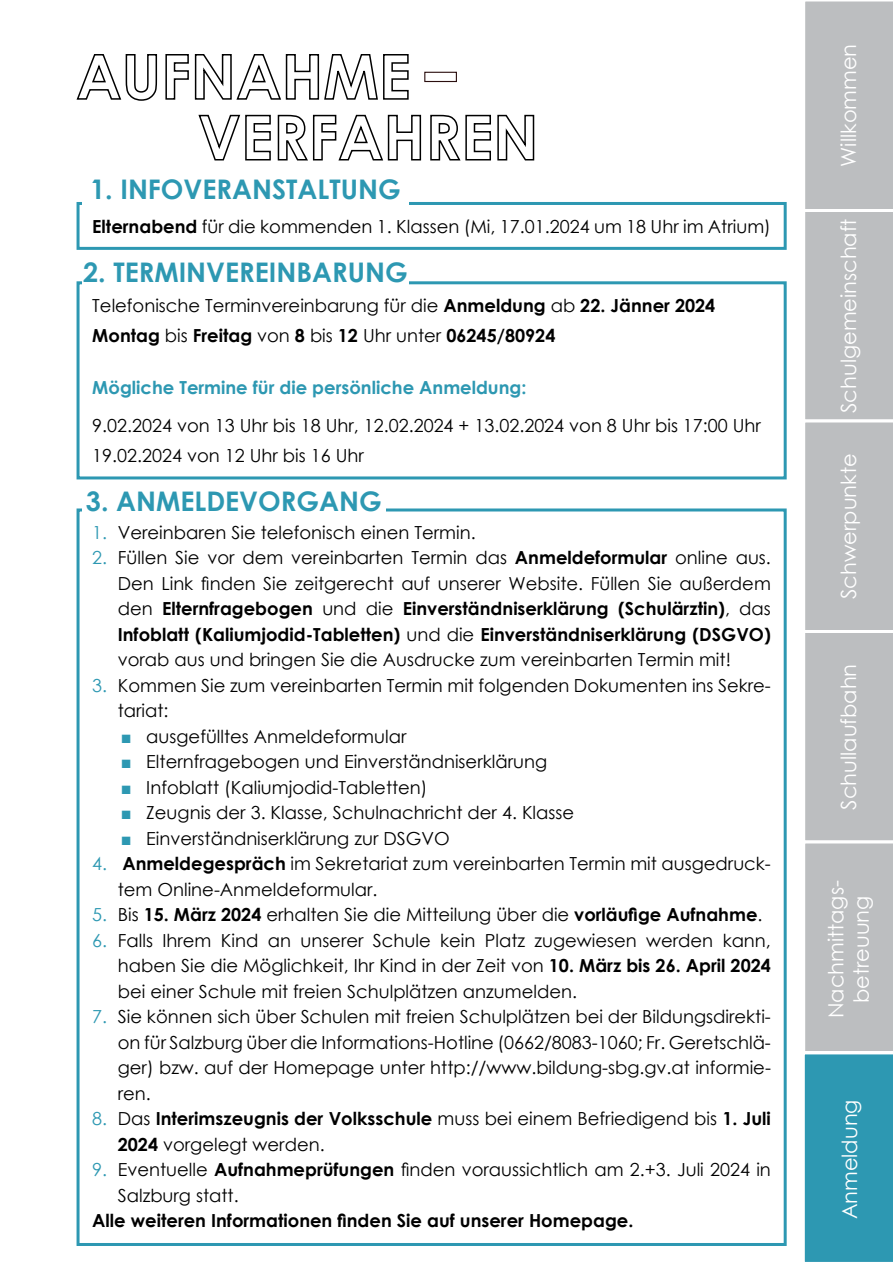
<style>
.page{position:relative;width:893px;height:1263px;background:#fff}
.page>*{position:absolute;margin:0;border:0;box-sizing:border-box;transform-origin:0 0}
.t1{font:700 27px "Century Gothic";color:#2d98b2}
.t2{font:21px/25.2px "Century Gothic";color:#fff;text-align:center}
.t3{font:18px/25.5px "Century Gothic";color:#000}
.t4{font:700 18px "Century Gothic";color:#000}
.t5{font:700 18px "Century Gothic";color:#2d98b2}
.s1{font-weight:700}
.s2{color:#2d98b2}
</style>
<div class="page">
<svg style="left:76px;top:54px;width:333px;height:47px"></svg>
<svg style="left:804px;top:1px;width:89px;height:1261px;background:#a6b9bf"></svg>
<div style="left:77px;top:281px;width:710px;height:198px;border:3px solid #2d98b2"></div>
<div style="left:82px;top:261px;width:327px;height:35px;background:#fff"></div>
<svg style="left:198px;top:114px;width:337px;height:47px"></svg>
<div style="left:77px;top:202px;width:710px;height:48px;border:3px solid #2d98b2"></div>
<div style="left:82px;top:179px;width:327px;height:34px;background:#fff"></div>
<div style="left:424px;top:72px;width:33px;height:10px;border:1px solid #2b0f0f"></div>
<h1 class="t1" style="left:90px;top:169px;width:312px">1. INFOVERANSTALTUNG</h1>
<p class="t3" style="left:92px;top:213px;width:680px"><span class="s1">Elternabend</span> für die kommenden 1. Klassen (Mi, 17.01.2024 um 18 Uhr im Atrium)</p>
<h1 class="t1" style="left:83px;top:251px;width:326px">2. TERMINVEREINBARUNG</h1>
<p class="t3" style="left:92px;top:290px;width:624px;line-height:30px">Telefonische Terminvereinbarung für die <span class="s1">Anmeldung</span> ab <span class="s1">22. Jänner 2024<br>Montag</span> bis <span class="s1">Freitag</span> von <span class="s1">8</span> bis <span class="s1">12</span> Uhr unter <span class="s1">06245/80924</span></p>
<p class="t5" style="left:92px;top:373px;width:436px">Mögliche Termine für die persönliche Anmeldung:</p>
<p class="t3" style="left:92px;top:410px;width:670px;line-height:30px">9.02.2024 von 13 Uhr bis 18 Uhr, 12.02.2024 + 13.02.2024 von 8 Uhr bis 17:00 Uhr<br>19.02.2024 von 12 Uhr bis 16 Uhr</p>
<h1 class="t1" style="left:86px;top:480px;width:297px">3. ANMELDEVORGANG</h1>
<p class="t3" style="left:92px;top:519px;width:385px"><span class="s2">1.</span> Vereinbaren Sie telefonisch einen Termin.</p>
<p class="t3" style="left:118px;top:544px;width:655px;text-align:justify;text-indent:-25px"><span class="s2">2.</span> Füllen Sie vor dem vereinbarten Termin das <span class="s1">Anmeldeformular</span> online aus.<br>Den Link finden Sie zeitgerecht auf unserer Website. Füllen Sie außerdem den <span class="s1">Elternfragebogen</span> und die <span class="s1">Einverständniserklärung (Schulärztin)</span>, das <span class="s1">Infoblatt (Kaliumjodid-Tabletten)</span> und die <span class="s1">Einverständniserklärung (DSGVO) </span>vorab aus und bringen Sie die Ausdrucke zum vereinbarten Termin mit!</p>
<p class="t3" style="left:118px;top:672px;width:655px;text-indent:-26px"><span class="s2">3.</span> Kommen Sie zum vereinbarten Termin mit folgenden Dokumenten ins Sekre&shy;tariat:</p>
<p class="t3" style="left:121px;top:723px;width:287px"><span class="s2">■</span> ausgefülltes Anmeldeformular</p>
<p class="t3" style="left:121px;top:749px;width:428px"><span class="s2">■</span> Elternfragebogen und Einverständniserklärung</p>
<p class="t3" style="left:121px;top:774px;width:308px"><span class="s2">■</span> Infoblatt (Kaliumjodid-Tabletten)</p>
<p class="t3" style="left:121px;top:800px;width:455px"><span class="s2">■</span> Zeugnis der 3. Klasse, Schulnachricht der 4. Klasse</p>
<p class="t3" style="left:121px;top:825px;width:330px"><span class="s2">■</span> Einverständniserklärung zur DSGVO</p>
<p class="t3" style="left:118px;top:851px;width:655px;text-indent:-26px"><span class="s2">4.</span> <span class="s1">Anmeldegespräch</span> im Sekretariat zum vereinbarten Termin mit ausgedruck&shy;tem Online-Anmeldeformular.</p>
<p class="t3" style="left:92px;top:902px;width:672px"><span class="s2">5.</span> Bis <span class="s1">15. März 2024</span> erhalten Sie die Mitteilung über die <span class="s1">vorläufige Aufnahme</span>.</p>
<p class="t3" style="left:118px;top:927px;width:655px;text-align:justify;text-indent:-26px"><span class="s2">6.</span> Falls Ihrem Kind an unserer Schule kein Platz zugewiesen werden kann, haben Sie die Möglichkeit, Ihr Kind in der Zeit von <span class="s1">10. März bis 26. April 2024 </span>bei einer Schule mit freien Schulplätzen anzumelden.</p>
<p class="t3" style="left:118px;top:1004px;width:655px;text-align:justify;text-indent:-26px"><span class="s2">7.</span> Sie können sich über Schulen mit freien Schulplätzen bei der Bildungsdirekti&shy;on für Salzburg über die Informations-Hotline (0662/8083-1060; Fr. Geretschlä&shy;ger) bzw. auf der Homepage unter http://www.bildung-sbg.gv.at informie&shy;ren.</p>
<p class="t3" style="left:118px;top:1106px;width:655px;text-indent:-26px"><span class="s2">8.</span> Das <span class="s1">Interimszeugnis der Volksschule</span> muss bei einem Befriedigend bis <span class="s1">1. Juli<br>2024</span> vorgelegt werden.</p>
<p class="t3" style="left:118px;top:1157px;width:655px;text-indent:-26px"><span class="s2">9.</span> Eventuelle <span class="s1">Aufnahmeprüfungen</span> finden voraussichtlich am 2.+3. Juli 2024 in<br>Salzburg statt.</p>
<p class="t4" style="left:92px;top:1207px;width:543px">Alle weiteren Informationen finden Sie auf unserer Homepage.</p>
<p class="t2" style="left:836px;top:167px;width:124px;rotate:-90deg">Willkommen</p>
<p class="t2" style="left:836px;top:413px;width:196px;rotate:-90deg">Schulgemeinschaft</p>
<p class="t2" style="left:836px;top:599px;width:147px;rotate:-90deg">Schwerpunkte</p>
<p class="t2" style="left:836px;top:810px;width:148px;rotate:-90deg">Schullaufbahn</p>
<p class="t2" style="left:823px;top:1018px;width:140px;rotate:-90deg">Nachmittags&shy;betreuung</p>
<p class="t2" style="left:834px;top:1218px;width:121px;rotate:-90deg">Anmeldung</p>
<p class="t2" style="left:837px;top:1219px;width:121px;rotate:-90deg">Anmeldung</p>
</div>
